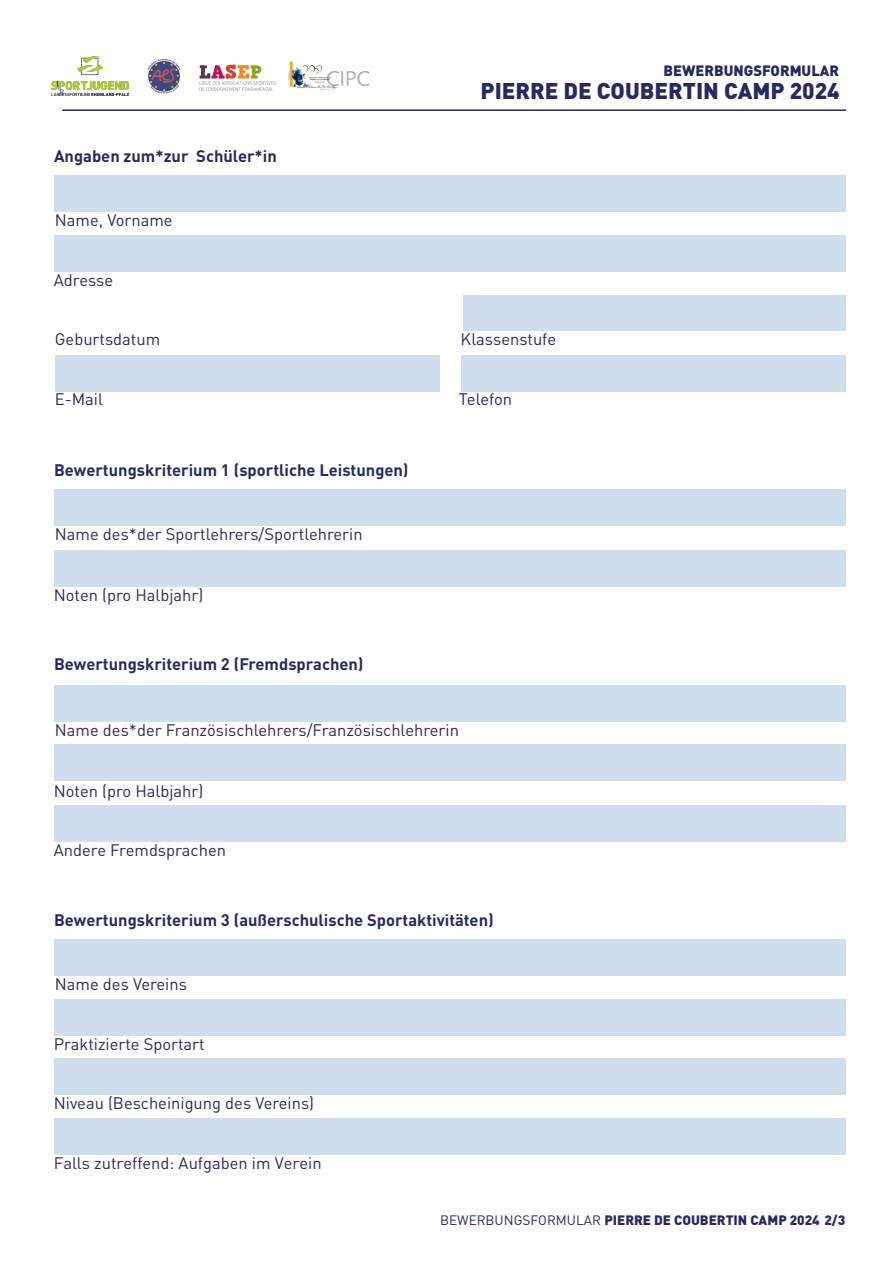
<style>
.page{position:relative;width:893px;height:1263px;background:#fff}
.page>*{position:absolute;margin:0;border:0;box-sizing:border-box;transform-origin:0 0}
.t1{font:900 22.5px "DINOT";color:#262a5f}
.t2{font:16.5px "DINOT";color:#282a5f}
.t3{font:700 16.5px "DINOT";color:#282a5f}
.t4{font:900 14.7px "DINOT";color:#262a5f}
.t5{font:900 13.5px "DINOT";color:#262a5f}
.s1{font-weight:400}
</style>
<div class="page">
<hr style="left:62px;top:109px;width:784px;height:2px;background:#282a5f">
<div style="left:55px;top:551px;width:791px;height:36px;background:#cfdded"></div>
<div style="left:55px;top:490px;width:791px;height:36px;background:#cfdded"></div>
<div style="left:55px;top:745px;width:791px;height:36px;background:#cfdded"></div>
<div style="left:55px;top:805px;width:791px;height:36px;background:#cfdded"></div>
<div style="left:55px;top:685px;width:791px;height:36px;background:#cfdded"></div>
<div style="left:55px;top:999px;width:791px;height:36px;background:#cfdded"></div>
<div style="left:55px;top:1059px;width:791px;height:36px;background:#cfdded"></div>
<div style="left:55px;top:1118px;width:791px;height:36px;background:#cfdded"></div>
<div style="left:55px;top:940px;width:791px;height:36px;background:#cfdded"></div>
<div style="left:55px;top:355px;width:385px;height:36px;background:#cfdded"></div>
<div style="left:461px;top:355px;width:384px;height:36px;background:#cfdded"></div>
<div style="left:55px;top:235px;width:791px;height:36px;background:#cfdded"></div>
<div style="left:55px;top:176px;width:791px;height:36px;background:#cfdded"></div>
<div style="left:463px;top:295px;width:382px;height:36px;background:#cfdded"></div>
<img style="left:147px;top:58px;width:34px;height:36px">
<img style="left:288px;top:62px;width:82px;height:29px">
<img style="left:200px;top:65px;width:75px;height:26px">
<img style="left:52px;top:56px;width:76px;height:39px">
<p class="t3" style="left:54px;top:143px;width:224px">Angaben zum*zur Schüler*in</p>
<p class="t2" style="left:55px;top:207px;width:119px">Name, Vorname</p>
<p class="t2" style="left:54px;top:267px;width:61px">Adresse</p>
<p class="t4" style="left:663px;top:59px;width:177px">BEWERBUNGSFORMULAR</p>
<h1 class="t1" style="left:481px;top:73px;width:361px">PIERRE DE COUBERTIN CAMP 2024</h1>
<p class="t2" style="left:55px;top:327px;width:107px">Geburtsdatum</p>
<p class="t2" style="left:461px;top:327px;width:97px">Klassenstufe</p>
<p class="t2" style="left:55px;top:386px;width:50px">E-Mail</p>
<p class="t2" style="left:459px;top:386px;width:55px">Telefon</p>
<p class="t3" style="left:54px;top:457px;width:356px">Bewertungskriterium 1 (sportliche Leistungen)</p>
<p class="t2" style="left:55px;top:522px;width:309px">Name des*der Sportlehrers/Sportlehrerin</p>
<p class="t2" style="left:54px;top:582px;width:151px">Noten (pro Halbjahr)</p>
<p class="t3" style="left:54px;top:651px;width:311px">Bewertungskriterium 2 (Fremdsprachen)</p>
<p class="t2" style="left:55px;top:717px;width:406px">Name des*der Französischlehrers/Französischlehrerin</p>
<p class="t2" style="left:54px;top:778px;width:151px">Noten (pro Halbjahr)</p>
<p class="t2" style="left:54px;top:837px;width:174px">Andere Fremdsprachen</p>
<p class="t3" style="left:54px;top:907px;width:441px">Bewertungskriterium 3 (außerschulische Sportaktivitäten)</p>
<p class="t2" style="left:55px;top:972px;width:134px">Name des Vereins</p>
<p class="t2" style="left:54px;top:1031px;width:152px">Praktizierte Sportart</p>
<p class="t2" style="left:54px;top:1091px;width:262px">Niveau (Bescheinigung des Vereins)</p>
<p class="t2" style="left:54px;top:1150px;width:269px">Falls zutreffend: Aufgaben im Verein</p>
<p class="t5" style="left:440px;top:1209px;width:407px"><span class="s1">BEWERBUNGSFORMULAR</span> PIERRE DE COUBERTIN CAMP 2024 2/3</p>
</div>
